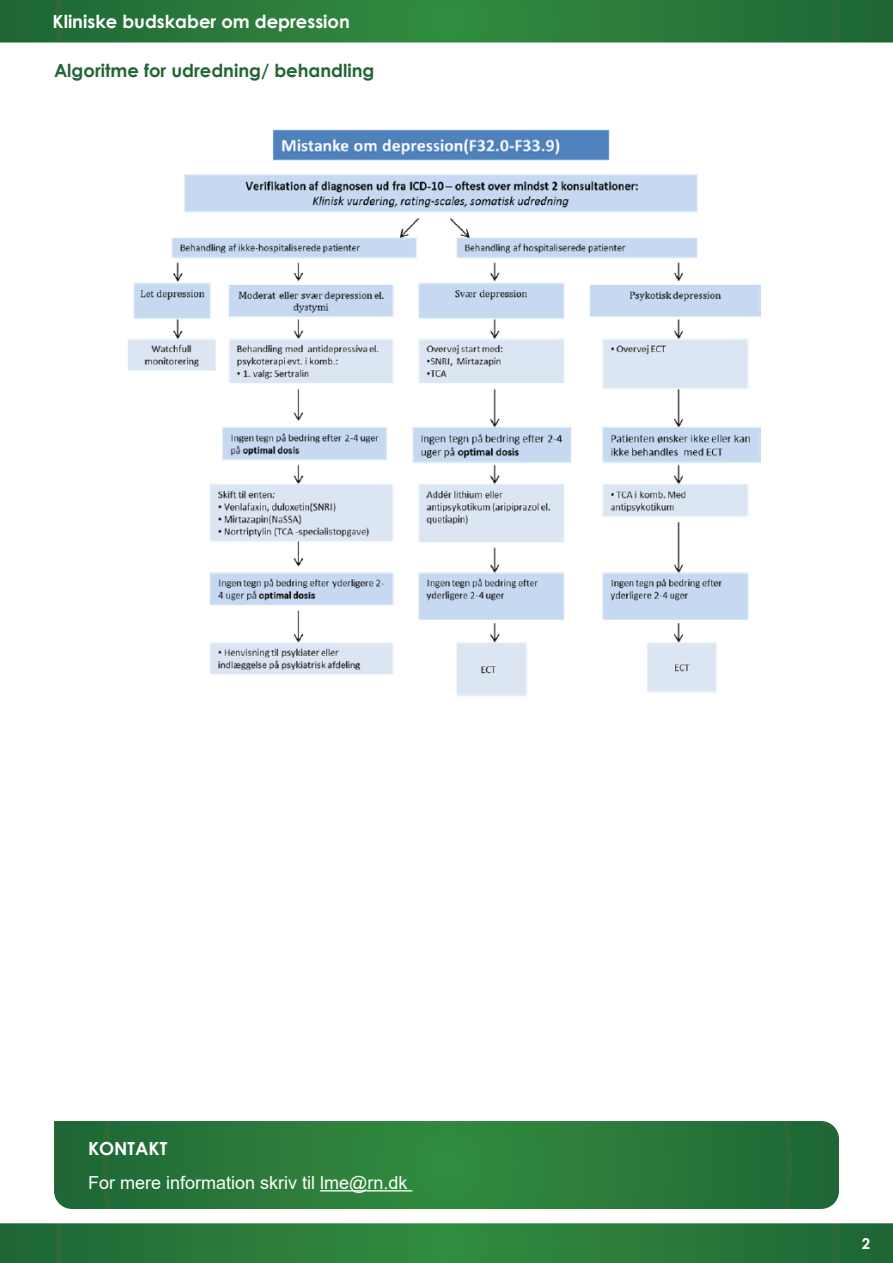
<style>
.page{position:relative;width:893px;height:1263px;background:#fff}
.page>*{position:absolute;margin:0;border:0;box-sizing:border-box;transform-origin:0 0}
.LME_kontakt_boks{font:700 18px "Century Gothic";color:#fff}
.LME_kontakt_boks_børdtekst{font:18px "Arial";color:#fff}
.LME_afsnit{font:700 18px "Century Gothic";color:#226535}
.t1{font:700 15px "Century Gothic";color:#fff}
</style>
<div class="page">
<svg style="left:3px;top:3px;width:887px;height:37px;background:#29793a"></svg>
<svg style="left:3px;top:1226px;width:887px;height:34px;background:#29793a"></svg>
<svg style="left:54px;top:1121px;width:785px;height:88px;background:#29793a"></svg>
<hr style="left:320px;top:1190px;width:92px;height:1px;background:#fff">
<img style="left:128px;top:129px;width:633px;height:567px">
<p class="LME_kontakt_boks" style="left:53px;top:8px;width:299px">Kliniske budskaber om depression</p>
<h2 class="LME_afsnit" style="left:54px;top:57px;width:322px">Algoritme for udredning/ behandling</h2>
<h3 class="LME_kontakt_boks" style="left:88px;top:1134px;width:81px">KONTAKT</h3>
<p class="LME_kontakt_boks_børdtekst" style="left:88px;top:1170px;width:321px">For mere information skriv til lme@rn.dk</p>
<p class="t1" style="left:862px;top:1232px;width:10px">2</p>
</div>
